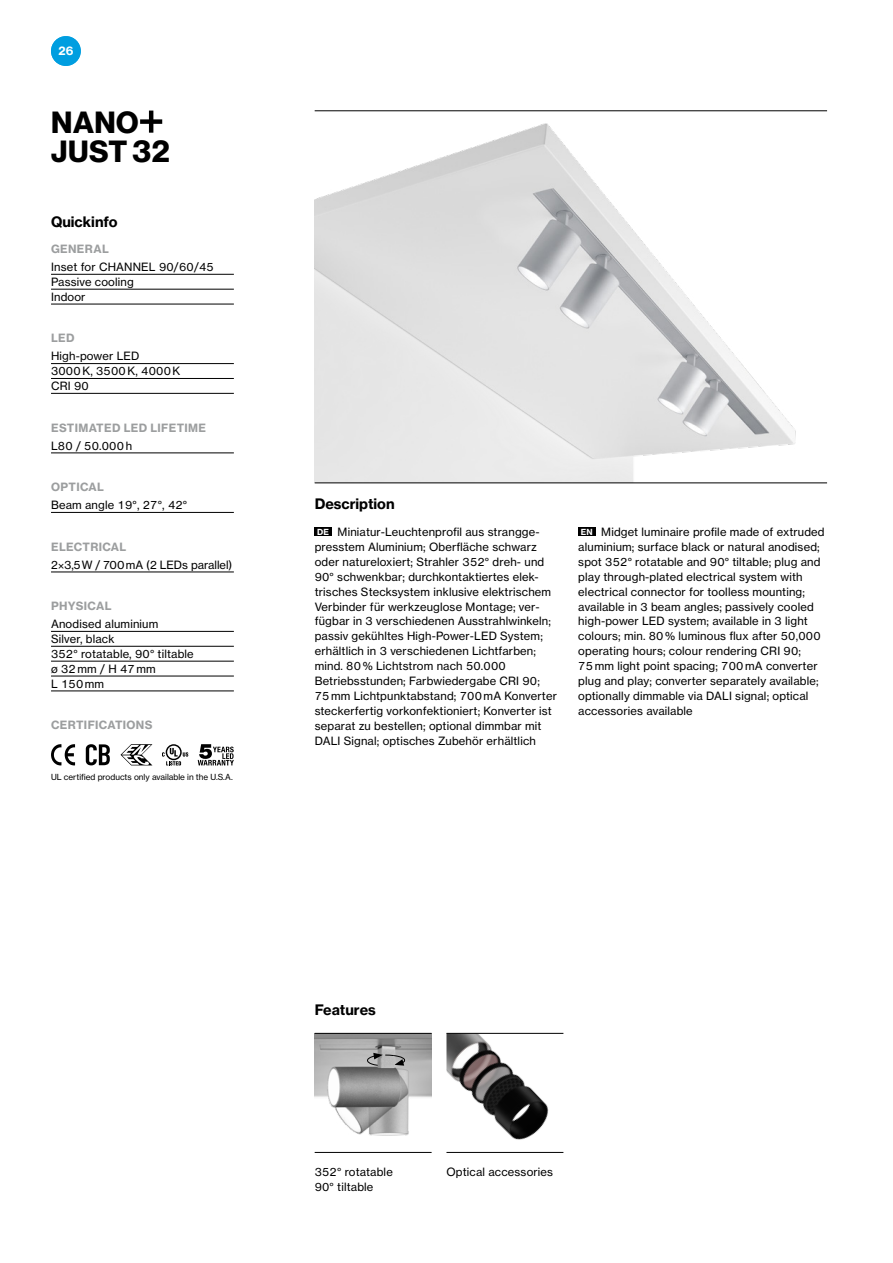
<style>
.page{position:relative;width:893px;height:1263px;background:#fff}
.page>*{position:absolute;margin:0;border:0;box-sizing:border-box;transform-origin:0 0}
.t1{font:30px/29.7px "N Haas Grotesk DS Pro 75 Bd";letter-spacing:.015em;color:#000}
.t2{font:14.25px "N Haas Grotesk TX Pro 75 Bd";color:#000}
.t3{font:11.25px/14.9px "N Haas Grotesk TX Pro 55 Rg";letter-spacing:.015em;color:#000}
.t4{font:11.25px "N Haas Grotesk TX Pro 75 Bd";letter-spacing:.03em;color:#9c9e9f}
.t5{font:11.25px "N Haas Grotesk TX Pro 75 Bd";color:#fff}
.t6{font:8.25px "N Haas Grotesk TX Pro 55 Rg";color:#000}
.s1{font-family:"N Haas Grotesk TX Pro 75 Bd";font-size:8.25px;color:#fff}
</style>
<div class="page">
<img style="left:315px;top:123px;width:512px;height:360px">
<svg style="left:140px;top:111px;width:22px;height:22px"></svg>
<hr style="left:315px;top:483px;width:512px;height:1px;background:#000">
<hr style="left:315px;top:111px;width:512px;height:1px;background:#000">
<hr style="left:51px;top:631px;width:183px;height:1px;background:#000">
<hr style="left:51px;top:646px;width:183px;height:1px;background:#000">
<hr style="left:51px;top:661px;width:183px;height:1px;background:#000">
<hr style="left:51px;top:676px;width:183px;height:1px;background:#000">
<hr style="left:51px;top:691px;width:183px;height:1px;background:#000">
<hr style="left:51px;top:512px;width:183px;height:1px;background:#000">
<hr style="left:51px;top:363px;width:183px;height:1px;background:#000">
<hr style="left:51px;top:378px;width:183px;height:1px;background:#000">
<hr style="left:51px;top:393px;width:183px;height:1px;background:#000">
<hr style="left:51px;top:453px;width:183px;height:1px;background:#000">
<hr style="left:51px;top:274px;width:183px;height:1px;background:#000">
<hr style="left:51px;top:289px;width:183px;height:1px;background:#000">
<hr style="left:51px;top:304px;width:183px;height:1px;background:#000">
<svg style="left:121px;top:744px;width:31px;height:21px"></svg>
<svg style="left:51px;top:744px;width:24px;height:21px"></svg>
<svg style="left:198px;top:744px;width:36px;height:21px"></svg>
<svg style="left:86px;top:744px;width:24px;height:21px"></svg>
<svg style="left:166px;top:744px;width:16px;height:16px"></svg>
<svg style="left:167px;top:746px;width:13px;height:13px"></svg>
<svg style="left:162px;top:748px;width:26px;height:17px"></svg>
<img style="left:315px;top:1034px;width:117px;height:118px">
<svg style="left:367px;top:1053px;width:38px;height:13px"></svg>
<img style="left:378px;top:1056px;width:17px;height:12px">
<img style="left:446px;top:1034px;width:117px;height:118px">
<hr style="left:446px;top:1152px;width:117px;height:1px;background:#000">
<hr style="left:315px;top:1152px;width:117px;height:1px;background:#000">
<hr style="left:446px;top:1033px;width:117px;height:1px;background:#000">
<hr style="left:315px;top:1033px;width:117px;height:1px;background:#000">
<hr style="left:51px;top:572px;width:183px;height:1px;background:#000">
<div style="left:51px;top:36px;width:30px;height:30px;background:#009ee0;border-radius:50%"></div>
<div style="left:578px;top:528px;width:17px;height:8px;background:#000"></div>
<div style="left:315px;top:528px;width:17px;height:8px;background:#000"></div>
<p class="t5" style="left:54px;top:44px;width:25px">999</p>
<p class="t5" style="left:58px;top:44px;width:17px">26</p>
<h1 class="t1" style="left:51px;top:108px;width:120px">NANO<br>JUST 32</h1>
<p class="t2" style="left:51px;top:212px;width:68px">Quickinfo</p>
<p class="t3" style="left:51px;top:259px;width:164px">Inset for CHANNEL 90/60/45<br>Passive cooling<br>Indoor</p>
<p class="t4" style="left:51px;top:242px;width:59px">GENERAL</p>
<p class="t4" style="left:51px;top:331px;width:25px">LED</p>
<p class="t3" style="left:51px;top:349px;width:131px">High-power LED<br>3000 K, 3500 K, 4000 K<br>CRI 90</p>
<p class="t4" style="left:51px;top:420px;width:156px">ESTIMATED LED LIFETIME</p>
<p class="t3" style="left:51px;top:438px;width:83px">L80 / 50.000 h</p>
<p class="t4" style="left:51px;top:480px;width:54px">OPTICAL</p>
<p class="t3" style="left:51px;top:498px;width:138px">Beam angle 19°, 27°, 42°</p>
<p class="t4" style="left:51px;top:539px;width:77px">ELECTRICAL</p>
<p class="t3" style="left:51px;top:557px;width:183px">2×3,5 W / 700 mA (2 LEDs parallel)</p>
<p class="t4" style="left:51px;top:599px;width:62px">PHYSICAL</p>
<p class="t3" style="left:51px;top:617px;width:144px">Anodised aluminium<br>Silver, black<br>352° rotatable, 90° tiltable ø 32 mm / H 47 mm<br>L 150 mm</p>
<p class="t4" style="left:51px;top:718px;width:103px">CERTIFICATIONS</p>
<p class="t6" style="left:51px;top:772px;width:183px">UL certified products only available in the U.S.A.</p>
<p class="t2" style="left:315px;top:495px;width:82px">Description</p>
<p class="t3" style="left:315px;top:524px;width:244px"><span class="s1">DE</span> Miniatur-Leuchtenprofil aus strangge&shy;presstem Aluminium; Oberfläche schwarz oder natureloxiert; Strahler 352° dreh- und 90° schwenkbar; durchkontaktiertes elek&shy;trisches Stecksystem inklusive elektrischem Verbinder für werkzeuglose Montage; ver&shy;fügbar in 3 verschiedenen Ausstrahlwinkeln; passiv gekühltes High-Power-LED System; erhältlich in 3 verschiedenen Lichtfarben; mind. 80 % Lichtstrom nach 50.000<br>Betriebsstunden; Farbwiedergabe CRI 90; 75 mm Lichtpunktabstand; 700 mA Konverter steckerfertig vorkonfektioniert; Konverter ist separat zu bestellen; optional dimmbar mit DALI Signal; optisches Zubehör erhältlich</p>
<p class="t3" style="left:578px;top:524px;width:248px"><span class="s1">EN</span> Midget luminaire profile made of extruded aluminium; surface black or natural anodised; spot 352° rotatable and 90° tiltable; plug and play through-plated electrical system with electrical connector for toolless mounting; available in 3 beam angles; passively cooled high-power LED system; available in 3 light colours; min. 80 % luminous flux after 50,000 operating hours; colour rendering CRI 90;<br>75 mm light point spacing; 700 mA converter plug and play; converter separately available; optionally dimmable via DALI signal; optical accessories available</p>
<p class="t2" style="left:315px;top:1001px;width:63px">Features</p>
<p class="t3" style="left:315px;top:1164px;width:80px">352° rotatable<br>90° tiltable</p>
<p class="t3" style="left:446px;top:1164px;width:108px">Optical accessories</p>
</div>
